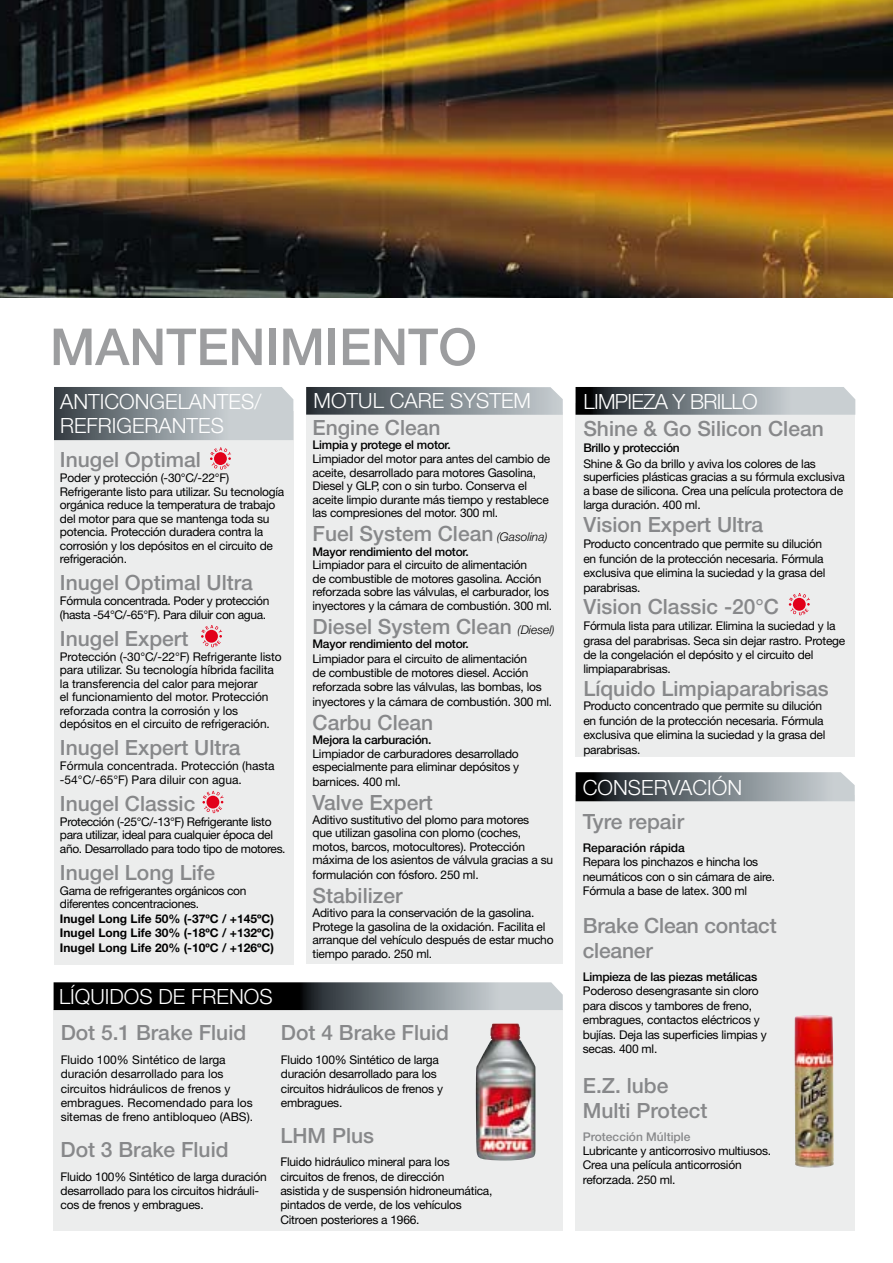
<style>
.page{position:relative;width:893px;height:1263px;background:#fff}
.page>*{position:absolute;margin:0;border:0;box-sizing:border-box;transform-origin:0 0}
.t1{font:500 51px "Helvetica Neue";color:#9c9d9f}
.t2{font:500 21px/25.2px "Helvetica Neue";color:#87888a}
.t3{font:300 21px/24px "Helvetica Neue";color:#fff}
.t4{font:300 21px "Helvetica Neue";letter-spacing:-.03em;color:#fff}
.t5{font:300 21px "Helvetica Neue";color:#fff}
.t6{font:12px/14.4px "Helvetica Neue";letter-spacing:-.02em;color:#000}
.t7{font:12px/14.4px "Helvetica Neue";color:#000}
.t8{font:500 12px "Helvetica Neue";letter-spacing:-.02em;color:#000}
.t9{font:700 12px/14.4px "Helvetica Neue";color:#000;text-align:justify}
.t10{font:500 12px "Helvetica Neue";color:#87888a}
.t11{font:500 12px "Helvetica Neue";color:#000}
.s1{font-weight:300;font-style:italic;font-size:12px;color:#000}
</style>
<div class="page">
<div style="left:576px;top:794px;width:279px;height:436px;background:#eceded"></div>
<svg style="left:576px;top:772px;width:279px;height:29px;background:#737a7e"></svg>
<div style="left:576px;top:404px;width:279px;height:353px;background:#eceded"></div>
<svg style="left:576px;top:387px;width:279px;height:28px;background:#81888c"></svg>
<img style="left:0;top:0;width:893px;height:298px">
<div style="left:306px;top:412px;width:257px;height:552px;background:#eceded"></div>
<svg style="left:306px;top:387px;width:257px;height:28px;background:#7b8388"></svg>
<div style="left:54px;top:1009px;width:509px;height:221px;background:#eceded"></div>
<svg style="left:54px;top:982px;width:509px;height:28px;background:#484b4e"></svg>
<img style="left:476px;top:1023px;width:60px;height:137px">
<img style="left:794px;top:1015px;width:40px;height:153px">
<div style="left:54px;top:411px;width:240px;height:553px;background:#eceded"></div>
<svg style="left:210px;top:447px;width:21px;height:23px"></svg>
<svg style="left:201px;top:625px;width:21px;height:22px"></svg>
<svg style="left:202px;top:791px;width:22px;height:22px"></svg>
<svg style="left:54px;top:387px;width:239px;height:53px;background:#92999e"></svg>
<svg style="left:789px;top:593px;width:21px;height:22px"></svg>
<h1 class="t1" style="left:50px;top:316px;width:429px">MANTENIMIENTO</h1>
<h2 class="t3" style="left:60px;top:389px;width:203px">Anti CONGELANTES/<br>REFRIGERANTES</h2>
<h2 class="t2" style="left:60px;top:447px;width:142px">Inugel Optimal</h2>
<p class="t6" style="left:60px;top:471px;width:226px;line-height:13.5px">Poder y protección (-30°C/-22°F)<br>Refrigerante listo para utilizar. Su tecnología orgánica reduce la temperatura de trabajo del motor para que se mantenga toda su potencia. Protección duradera contra la corrosión y los depósitos en el circuito de refrigeración.</p>
<h2 class="t2" style="left:60px;top:570px;width:194px">Inugel Optimal Ultra</h2>
<p class="t6" style="left:60px;top:594px;width:211px;line-height:13.5px">Fórmula concentrada. Poder y protección (hasta -54°C/-65°F). Para diluir con agua.</p>
<h2 class="t2" style="left:60px;top:626px;width:130px">Inugel Expert</h2>
<p class="t6" style="left:60px;top:650px;width:223px;line-height:13.5px">Protección (-30°C/-22°F) Refrigerante listo para utilizar. Su tecnología híbrida facilita la transferencia del calor para mejorar<br>el funcionamiento del motor. Protección reforzada contra la corrosión y los depósitos en el circuito de refrigeración.</p>
<h2 class="t2" style="left:60px;top:735px;width:182px">Inugel Expert Ultra</h2>
<p class="t7" style="left:60px;top:759px;width:216px;line-height:13.5px">Fórmula concentrada. Protección (hasta -54°C/-65°F) Para diluir con agua.</p>
<h2 class="t2" style="left:60px;top:791px;width:137px">Inugel Classic</h2>
<p class="t6" style="left:60px;top:815px;width:227px;line-height:13.5px">Protección (-25°C/-13°F) Refrigerante listo para utilizar, ideal para cualquier época del año. Desarrollado para todo tipo de motores.</p>
<h2 class="t2" style="left:60px;top:860px;width:157px">Inugel Long Life</h2>
<p class="t6" style="left:60px;top:884px;width:188px;line-height:13.5px">Gama de refrigerantes orgánicos con diferentes concentraciones.</p>
<p class="t9" style="left:60px;top:911px;width:216px">Inugel Long Life 50% (-37ºC / +145ºC)<br>Inugel Long Life 30% (-18ºC / +132ºC)<br>Inugel Long Life 20% (-10ºC / +126ºC)</p>
<h2 class="t3" style="left:59px;top:984px;width:215px">LÍQUIDOS DE FRENOS</h2>
<h2 class="t5" style="left:314px;top:387px;width:219px">MOTUL CARE SYSTEM</h2>
<h2 class="t2" style="left:313px;top:414px;width:129px">Engine Clean</h2>
<p class="t8" style="left:313px;top:437px;width:140px">Limpia y protege el motor.</p>
<p class="t6" style="left:313px;top:452px;width:239px;line-height:13.5px">Limpiador del motor para antes del cambio de aceite, desarrollado para motores Gasolina, Diesel y GLP, con o sin turbo. Conserva el aceite limpio durante más tiempo y restablece las compresiones del motor. 300 ml.</p>
<h2 class="t2" style="left:313px;top:521px;width:237px">Fuel System Clean <span class="s1">(Gasolina)</span></h2>
<p class="t8" style="left:313px;top:544px;width:158px">Mayor rendimiento del motor.</p>
<p class="t6" style="left:313px;top:558px;width:241px;line-height:13.5px">Limpiador para el circuito de alimentación<br>de combustible de motores gasolina. Acción reforzada sobre las válvulas, el carburador, los inyectores y la cámara de combustión. 300 ml.</p>
<h2 class="t2" style="left:313px;top:613px;width:244px">Diesel System Clean <span class="s1">(Diesel)</span></h2>
<p class="t8" style="left:313px;top:637px;width:158px">Mayor rendimiento del motor.</p>
<p class="t6" style="left:313px;top:651px;width:241px">Limpiador para el circuito de alimentación<br>de combustible de motores diesel. Acción reforzada sobre las válvulas, las bombas, los inyectores y la cámara de combustión. 300 ml.</p>
<h2 class="t2" style="left:313px;top:709px;width:122px">Carbu Clean</h2>
<p class="t8" style="left:313px;top:733px;width:121px">Mejora la carburación.</p>
<p class="t6" style="left:313px;top:746px;width:208px;line-height:14px;text-align:justify">Limpiador de carburadores desarrollado especialmente para eliminar depósitos y barnices. 400 ml.</p>
<h2 class="t2" style="left:313px;top:789px;width:122px">Valve Expert</h2>
<p class="t6" style="left:313px;top:813px;width:242px;line-height:13.8px">Aditivo sustitutivo del plomo para motores<br>que utilizan gasolina con plomo (coches, motos, barcos, motocultores). Protección máxima de los asientos de válvula gracias a su formulación con fósforo. 250 ml.</p>
<h2 class="t2" style="left:313px;top:882px;width:91px">Stabilizer</h2>
<p class="t6" style="left:313px;top:906px;width:243px;line-height:13.5px">Aditivo para la conservación de la gasolina.<br>Protege la gasolina de la oxidación. Facilita el arranque del vehículo después de estar mucho tiempo parado. 250 ml.</p>
<h2 class="t2" style="left:61px;top:1020px;width:187px">Dot 5.1 Brake Fluid</h2>
<p class="t7" style="left:61px;top:1052px;width:194px">Fluido 100% Sintético de larga duración desarrollado para los circuitos hidráulicos de frenos y embragues. Recomendado para los sitemas de freno antibloqueo (ABS).</p>
<h2 class="t2" style="left:61px;top:1137px;width:170px">Dot 3 Brake Fluid</h2>
<p class="t6" style="left:61px;top:1169px;width:208px">Fluido 100% Sintético de larga duración desarrollado para los circuitos hidráuli&shy;cos de frenos y embragues.</p>
<h2 class="t2" style="left:281px;top:1020px;width:170px">Dot 4 Brake Fluid</h2>
<p class="t6" style="left:281px;top:1052px;width:164px">Fluido 100% Sintético de larga duración desarrollado para los circuitos hidráulicos de frenos y embragues.</p>
<h2 class="t2" style="left:280px;top:1122px;width:95px">Lhm Plus</h2>
<p class="t6" style="left:280px;top:1154px;width:214px">Fluido hidráulico mineral para los circuitos de frenos, de dirección<br>asistida y de suspensión hidroneumática, pintados de verde, de los vehículos Citroen posteriores a 1966.</p>
<h2 class="t4" style="left:583px;top:389px;width:176px">LIMPIEZA Y BRILLO</h2>
<h2 class="t2" style="left:583px;top:415px;width:242px">Shine &amp; Go Silicon Clean</h2>
<p class="t8" style="left:583px;top:440px;width:98px">Brillo y protección</p>
<p class="t6" style="left:583px;top:456px;width:263px;line-height:13.8px">Shine &amp; Go da brillo y aviva los colores de las superficies plásticas gracias a su fórmula exclusiva a base de silicona. Crea una película protectora de larga duración. 400 ml.</p>
<h2 class="t2" style="left:583px;top:512px;width:181px">Vision Expert Ultra</h2>
<p class="t6" style="left:583px;top:537px;width:244px">Producto concentrado que permite su dilución en función de la protección necesaria. Fórmula exclusiva que elimina la suciedad y la grasa del parabrisas.</p>
<h2 class="t2" style="left:583px;top:594px;width:197px">Vision Classic -20°C</h2>
<p class="t6" style="left:583px;top:618px;width:263px">Fórmula lista para utilizar. Elimina la suciedad y la grasa del parabrisas. Seca sin dejar rastro. Protege de la congelación el depósito y el circuito del limpiaparabrisas.</p>
<h2 class="t2" style="left:583px;top:676px;width:247px">Líquido Limpiaparabrisas</h2>
<p class="t6" style="left:583px;top:699px;width:244px">Producto concentrado que permite su dilución en función de la protección necesaria. Fórmula exclusiva que elimina la suciedad y la grasa del parabrisas.</p>
<h2 class="t3" style="left:583px;top:775px;width:161px">CONSERVACIÓN</h2>
<h2 class="t2" style="left:583px;top:809px;width:103px">Tyre repair</h2>
<p class="t11" style="left:583px;top:840px;width:104px">Reparación rápida</p>
<p class="t6" style="left:583px;top:854px;width:194px">Repara los pinchazos e hincha los neumáticos con o sin cámara de aire.<br>Fórmula a base de latex. 300 ml</p>
<h2 class="t2" style="left:583px;top:912px;width:195px">Brake Clean contact cleaner</h2>
<p class="t8" style="left:583px;top:969px;width:176px">Limpieza de las piezas metálicas</p>
<p class="t6" style="left:583px;top:984px;width:185px">Poderoso desengrasante sin cloro para discos y tambores de freno, embragues, contactos eléctricos y bujías. Deja las superficies limpias y secas. 400 ml.</p>
<h2 class="t2" style="left:583px;top:1072px;width:126px">E.Z. lube<br>Multi Protect</h2>
<p class="t10" style="left:583px;top:1129px;width:109px">Protección Múltiple</p>
<p class="t6" style="left:583px;top:1143px;width:190px">Lubricante y anticorrosivo multiusos.<br>Crea una película anticorrosión reforzada. 250 ml.</p>
</div>
